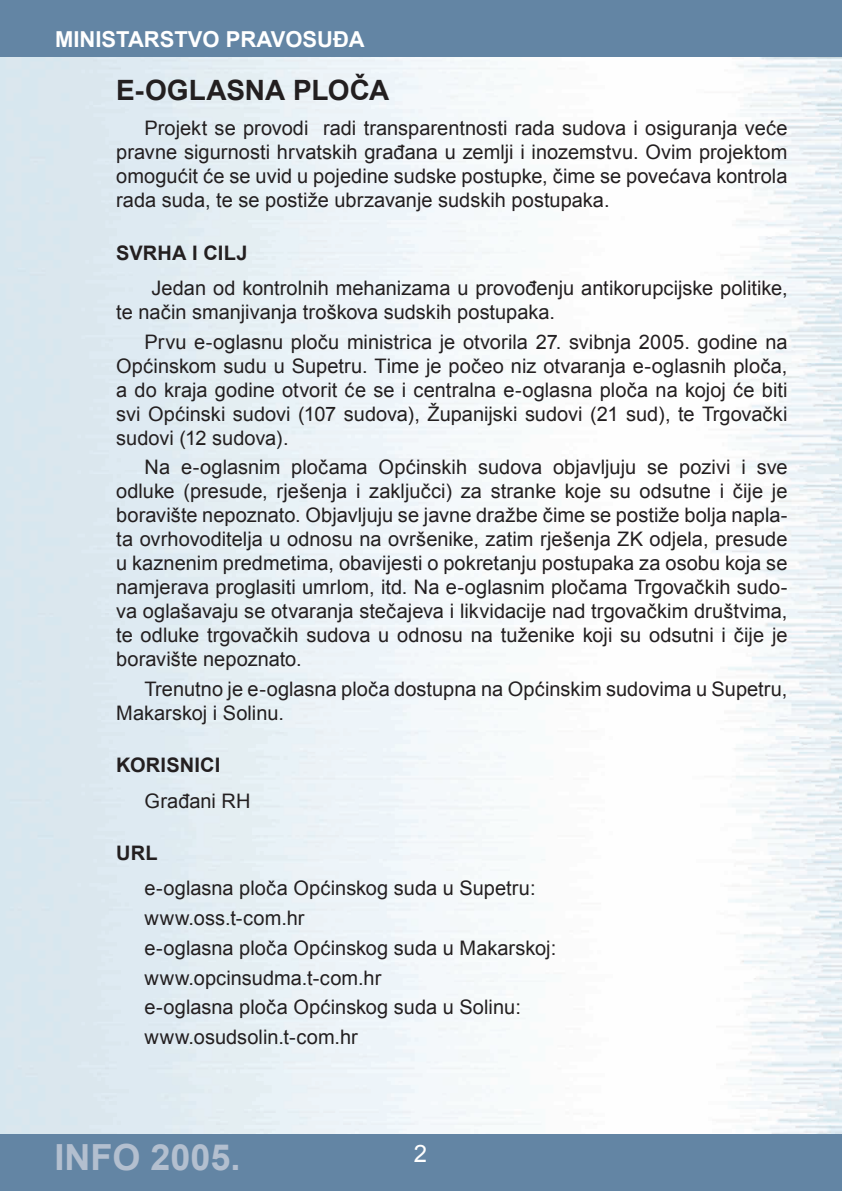
<style>
.page{position:relative;width:842px;height:1191px;background:#fff}
.page>*{position:absolute;margin:0;border:0;box-sizing:border-box;transform-origin:0 0}
.t1{font:700 36px "Arial";color:#b3bfcf}
.t2{font:700 28px "Arial";letter-spacing:-.005em;color:#231f20}
.t3{font:24px "Arial";color:#fff}
.t4{font:700 22px "Arial";color:#fff}
.t5{font:20px/24px "Arial";color:#231f20;text-align:justify}
.t6{font:700 20px "Arial";letter-spacing:.01em;color:#231f20}
</style>
<div class="page">
<div style="left:0;top:1134px;width:842px;height:57px;background:#6385a4"></div>
<div style="left:0;top:0;width:842px;height:57px;background:#6385a4"></div>
<p class="t4" style="left:55px;top:25px;width:311px">MINISTARSTVO PRAVOSUĐA</p>
<h2 class="t2" style="left:116px;top:71px;width:275px">E-OGLASNA PLOČA</h2>
<p class="t5" style="left:116px;top:116px;width:673px;text-indent:28px">Projekt se provodi radi transparentnosti rada sudova i osiguranja veće pravne sigurnosti hrvatskih građana u zemlji i inozemstvu. Ovim projektom omogućit će se uvid u pojedine sudske postupke, čime se povećava kontrola rada suda, te se postiže ubrzavanje sudskih postupaka.</p>
<p class="t6" style="left:116px;top:239px;width:133px">SVRHA I CILJ</p>
<p class="t5" style="left:116px;top:276px;width:673px;text-indent:35px">Jedan od kontrolnih mehanizama u provođenju antikorupcijske politike, te način smanjivanja troškova sudskih postupaka.</p>
<p class="t5" style="left:116px;top:330px;width:673px;text-indent:28px">Prvu e-oglasnu ploču ministrica je otvorila 27. svibnja 2005. godine na Općinskom sudu u Supetru. Time je počeo niz otvaranja e-oglasnih ploča, a do kraja godine otvorit će se i centralna e-oglasna ploča na kojoj će biti svi Općinski sudovi (107 sudova), Županijski sudovi (21 sud), te Trgovački sudovi (12 sudova).</p>
<p class="t5" style="left:116px;top:455px;width:673px;text-indent:28px">Na e-oglasnim pločama Općinskih sudova objavljuju se pozivi i sve odluke (presude, rješenja i zaključci) za stranke koje su odsutne i čije je boravište nepoznato. Objavljuju se javne dražbe čime se postiže bolja napla&shy;ta ovrhovoditelja u odnosu na ovršenike, zatim rješenja ZK odjela, presude u kaznenim predmetima, obavijesti o pokretanju postupaka za osobu koja se namjerava proglasiti umrlom, itd. Na e-oglasnim pločama Trgovačkih sudo&shy;va oglašavaju se otvaranja stečajeva i likvidacije nad trgovačkim društvima, te odluke trgovačkih sudova u odnosu na tuženike koji su odsutni i čije je boravište nepoznato.</p>
<p class="t5" style="left:116px;top:677px;width:673px;text-indent:28px">Trenutno je e-oglasna ploča dostupna na Općinskim sudovima u Supetru,<br>Makarskoj i Solinu.</p>
<p class="t6" style="left:116px;top:752px;width:106px">KORISNICI</p>
<p class="t5" style="left:145px;top:789px;width:108px">Građani RH</p>
<p class="t6" style="left:116px;top:840px;width:43px">URL</p>
<p class="t5" style="left:145px;top:874px;width:413px;line-height:29.6px;text-align:left">e-oglasna ploča Općinskog suda u Supetru: www.oss.t-com.hr<br>e-oglasna ploča Općinskog suda u Makarskoj: www.opcinsudma.t-com.hr<br>e-oglasna ploča Općinskog suda u Solinu: www.osudsolin.t-com.hr</p>
<h1 class="t1" style="left:54px;top:1133px;width:188px">INFO 2005.</h1>
<p class="t3" style="left:414px;top:1137px;width:15px">2</p>
</div>
